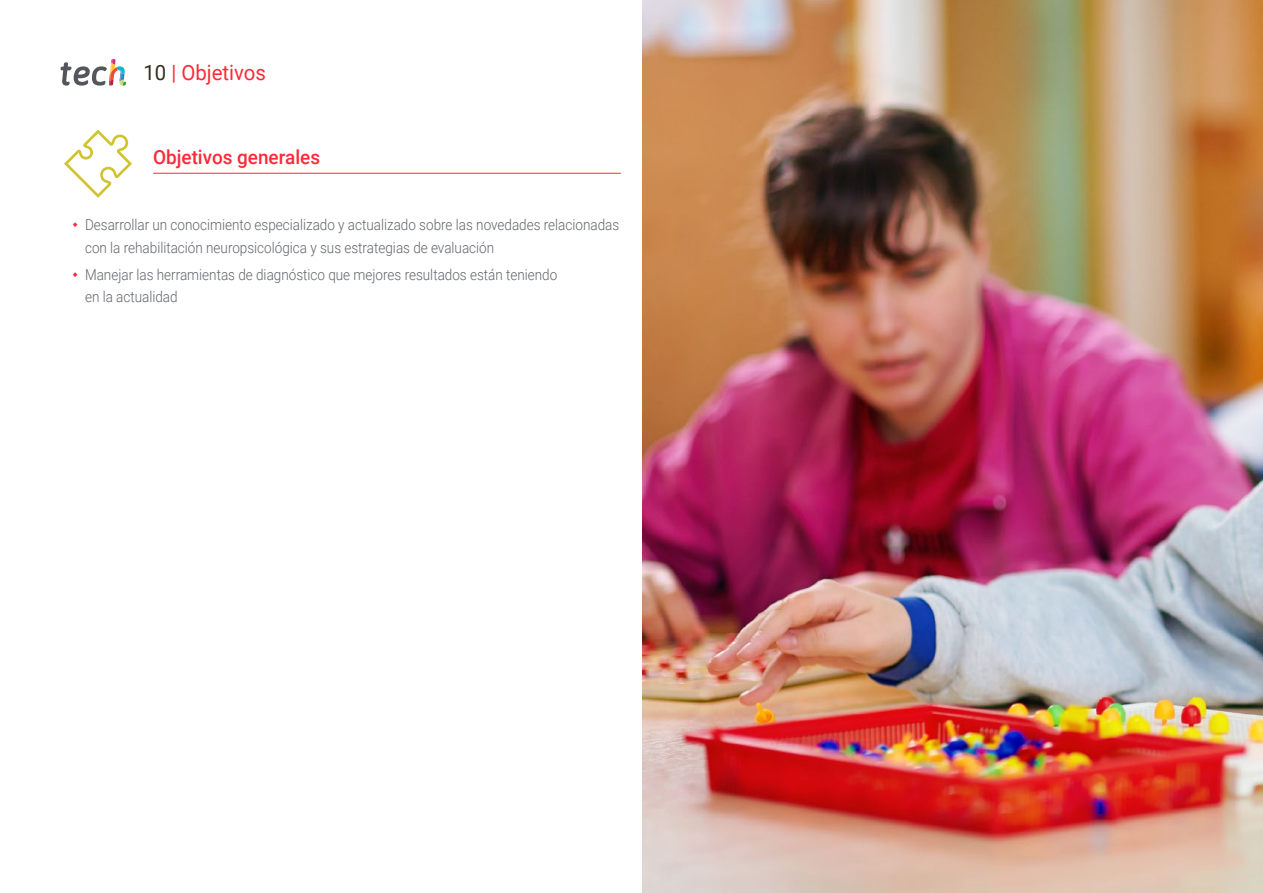
<style>
.page{position:relative;width:1263px;height:893px;background:#fff}
.page>*{position:absolute;margin:0;border:0;box-sizing:border-box;transform-origin:0 0}
.t1{font:21px "Roboto";color:#ff293a}
.t2{font:500 19.5px "Roboto";color:#ff293a}
.t3{font:300 15px/22.5px "Roboto";color:#61646a;scale:.9 1}
.s1{color:#312e20}
</style>
<div class="page">
<hr style="left:153px;top:173px;width:468px;height:1px;background:#ff293a">
<svg style="left:64px;top:130px;width:68px;height:68px"></svg>
<img style="left:642px;top:0;width:621px;height:893px">
<svg style="left:61px;top:59px;width:65px;height:27px"></svg>
<h1 class="t1" style="left:144px;top:57px;width:124px"><span class="s1">10</span> | Objetivos</h1>
<h2 class="t2" style="left:153px;top:144px;width:169px">Objetivos generales</h2>
<p class="t3" style="left:85px;top:213px;width:595px">Desarrollar un conocimiento especializado y actualizado sobre las novedades relacionadas con la rehabilitación neuropsicológica y sus estrategias de evaluación</p>
<p class="t3" style="left:85px;top:262px;width:526px">Manejar las herramientas de diagnóstico que mejores resultados están teniendo en la actualidad</p>
</div>
